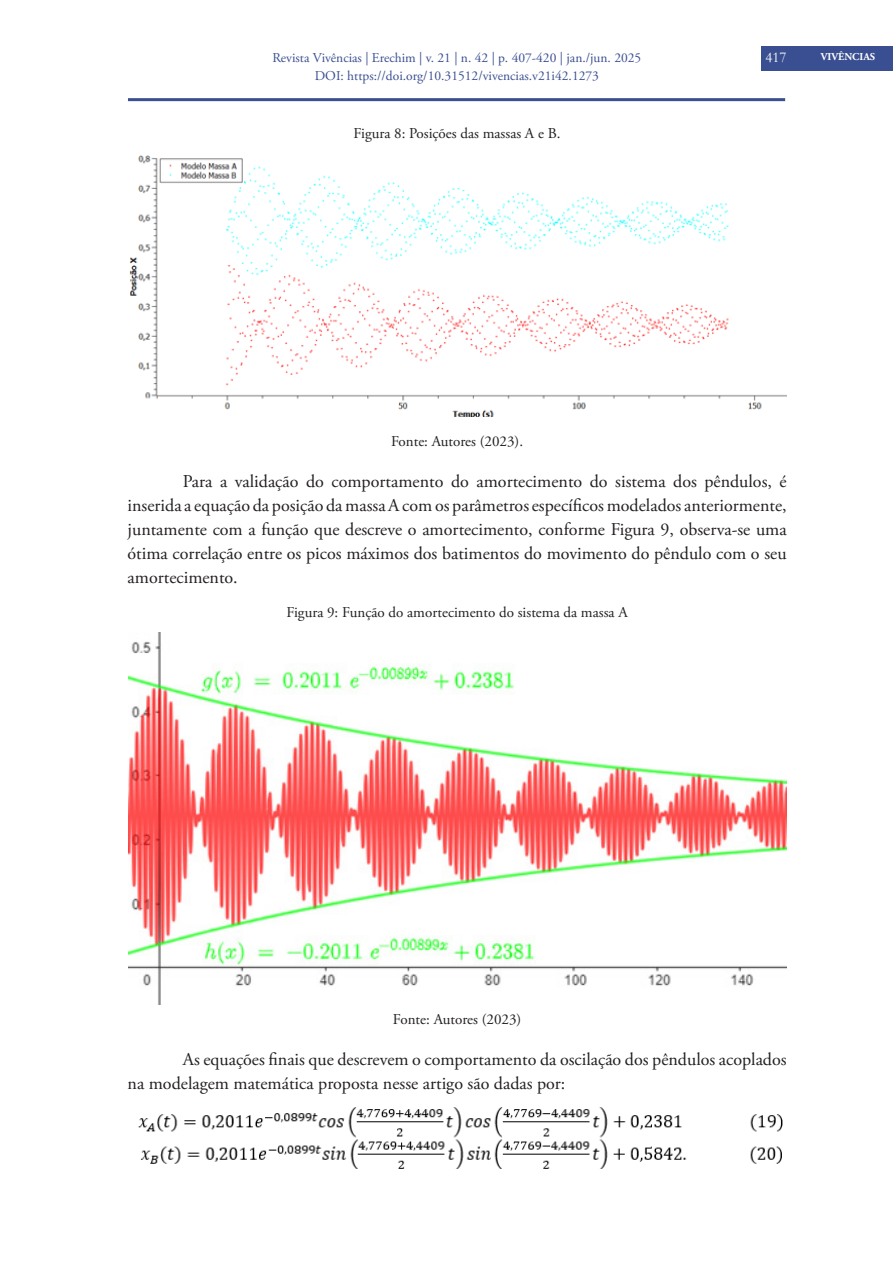
<style>
.page{position:relative;width:893px;height:1263px;background:#fff}
.page>*{position:absolute;margin:0;border:0;box-sizing:border-box;transform-origin:0 0}
.TEXTO_NORMAL{font:18px/24px "Adobe Garamond Pro";color:#231f20;text-align:justify}
.Tabela{font:15px "Adobe Garamond Pro";color:#231f20}
.t1{font:15px "Garamond";color:#fff}
.t2{font:13.5px "Adobe Garamond Pro";color:#3a4f91}
.t3{font:700 10.5px "Adobe Garamond Pro";color:#fff}
</style>
<div class="page">
<div style="left:761px;top:46px;width:132px;height:25px;background:#3a4f91"></div>
<hr style="left:128px;top:98px;width:657px;height:3px;background:#3a4f91">
<img style="left:129px;top:155px;width:658px;height:262px">
<img style="left:128px;top:632px;width:659px;height:372px">
<img style="left:138px;top:1107px;width:645px;height:62px">
<p class="t2" style="left:272px;top:49px;width:370px">Revista Vivências | Erechim | v. 21 | n. 42 | p. 407-420 | jan./jun. 2025</p>
<p class="t1" style="left:766px;top:47px;width:23px">417</p>
<p class="t2" style="left:315px;top:67px;width:286px">DOI: https://doi.org/10.31512/vivencias.v21i42.1273</p>
<p class="Tabela" style="left:354px;top:125px;width:208px">Figura 8: Posições das massas A e B.</p>
<p class="t3" style="left:821px;top:50px;width:56px">VIVÊNCIAS</p>
<p class="Tabela" style="left:391px;top:432px;width:134px">Fonte: Autores (2023).</p>
<p class="TEXTO_NORMAL" style="left:128px;top:470px;width:661px;text-indent:55px">Para a validação do comportamento do amortecimento do sistema dos pêndulos, é inserida a equação da posição da massa A com os parâmetros específicos modelados anteriormente, juntamente com a função que descreve o amortecimento, conforme Figura 9, observa-se uma ótima correlação entre os picos máximos dos batimentos do movimento do pêndulo com o seu amortecimento.</p>
<p class="Tabela" style="left:287px;top:603px;width:343px">Figura 9: Função do amortecimento do sistema da massa A</p>
<p class="Tabela" style="left:393px;top:1010px;width:130px">Fonte: Autores (2023)</p>
<p class="TEXTO_NORMAL" style="left:128px;top:1047px;width:661px;text-indent:55px">As equações finais que descrevem o comportamento da oscilação dos pêndulos acoplados na modelagem matemática proposta nesse artigo são dadas por:</p>
</div>
